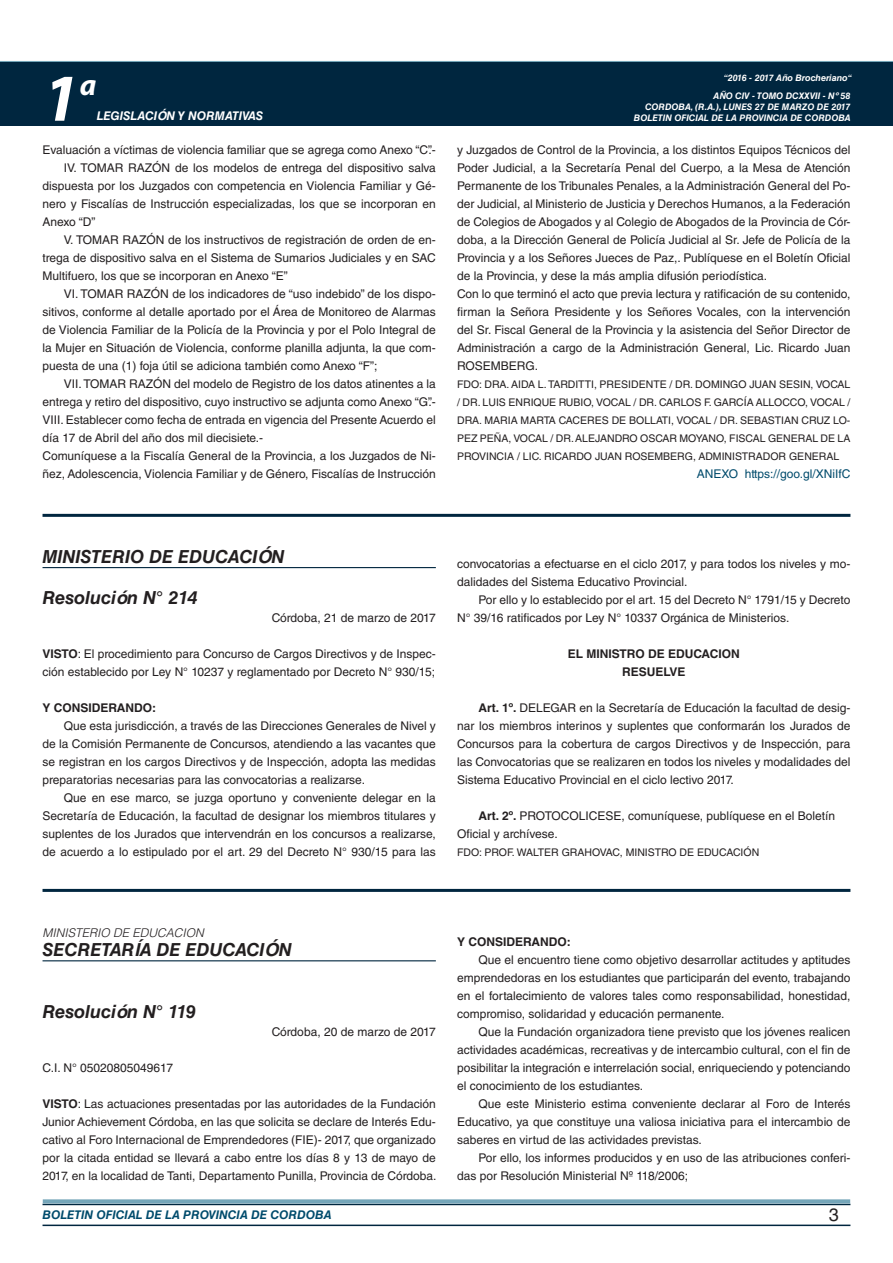
<style>
.page{position:relative;width:893px;height:1263px;background:#fff}
.page>*{position:absolute;margin:0;border:0;box-sizing:border-box;transform-origin:0 0}
.t1{font:italic 700 67.5px "Myriad Pro";color:#fff}
.t2{font:italic 700 30px "Myriad Pro";color:#fff}
.NOMBRE_DE_MINISTERIO{font:italic 700 18px "Helvetica LT Std";color:#231f20}
.DOC__N{font:italic 700 18px "Helvetica LT Std";color:#231f20}
.t3{font:18px "Helvetica LT Std";color:#231f20}
.TEXTO_BASE{font:12px/18px "Helvetica LT Std";color:#231f20;text-align:justify}
.TEXTO_BASE-2{font:700 12px "Helvetica LT Std";color:#231f20}
.t4{font:italic 700 12px "Helvetica LT Std";color:#004b6c}
.ANEXO{font:12px "Helvetica LT Std";color:#004b6c}
.t5{font:italic 700 12px "Helvetica LT Std";color:#fff}
.NOMBRE_DE_MINISTERIO-2{font:italic 300 12px "Helvetica LT Std";color:#231f20}
.FIRMA{font:10.5px/18px "Helvetica LT Std";color:#231f20;text-align:justify}
.t6{font:italic 700 9px/10.8px "Helvetica LT Std";color:#fff;text-align:right}
.s1{font-weight:700}
</style>
<div class="page">
<div style="left:0;top:61px;width:893px;height:6px;background:#73a5b8"></div>
<div style="left:0;top:62px;width:893px;height:64px;background:#00263f"></div>
<hr style="left:43px;top:1224px;width:807px;height:2px;background:#00263f">
<div style="left:42px;top:1198px;width:809px;height:8px;background:#fff;opacity:.75"></div>
<hr style="left:43px;top:514px;width:807px;height:3px;background:#00263f">
<hr style="left:43px;top:567px;width:393px;height:1px;background:#00263f">
<hr style="left:43px;top:889px;width:807px;height:3px;background:#00263f">
<hr style="left:43px;top:960px;width:393px;height:1px;background:#00263f">
<h1 class="t1" style="left:43px;top:54px;width:38px">1</h1>
<h2 class="t2" style="left:80px;top:66px;width:18px">a</h2>
<p class="t5" style="left:97px;top:109px;width:168px">LEGISLACIÓN Y NORMATIVAS</p>
<p class="TEXTO_BASE" style="left:43px;top:141px;width:395px">Evaluación a víctimas de violencia familiar que se agrega como Anexo “C”.-</p>
<p class="TEXTO_BASE" style="left:43px;top:159px;width:395px;text-indent:21px">IV. TOMAR RAZÓN de los modelos de entrega del dispositivo salva dispuesta por los Juzgados con competencia en Violencia Familiar y Gé&shy;nero y Fiscalías de Instrucción especializadas, los que se incorporan en Anexo “D”</p>
<p class="TEXTO_BASE" style="left:43px;top:231px;width:395px;text-indent:21px">V. TOMAR RAZÓN de los instructivos de registración de orden de en&shy;trega de dispositivo salva en el Sistema de Sumarios Judiciales y en SAC Multifuero, los que se incorporan en Anexo “E”</p>
<p class="TEXTO_BASE" style="left:43px;top:285px;width:395px;text-indent:21px">VI. TOMAR RAZÓN de los indicadores de “uso indebido” de los dispo&shy;sitivos, conforme al detalle aportado por el Área de Monitoreo de Alarmas de Violencia Familiar de la Policía de la Provincia y por el Polo Integral de la Mujer en Situación de Violencia, conforme planilla adjunta, la que com&shy;puesta de una (1) foja útil se adiciona también como Anexo “F”;</p>
<p class="TEXTO_BASE" style="left:43px;top:375px;width:395px;text-align:right">VII. TOMAR RAZÓN del modelo de Registro de los datos atinentes a la entrega y retiro del dispositivo, cuyo instructivo se adjunta como Anexo “G”.-</p>
<p class="TEXTO_BASE" style="left:43px;top:411px;width:395px">VIII. Establecer como fecha de entrada en vigencia del Presente Acuerdo el día 17 de Abril del año dos mil diecisiete.-</p>
<p class="TEXTO_BASE" style="left:43px;top:447px;width:395px">Comuníquese a la Fiscalía General de la Provincia, a los Juzgados de Ni&shy;ñez, Adolescencia, Violencia Familiar y de Género, Fiscalías de Instrucción</p>
<p class="t6" style="left:724px;top:72px;width:130px">“2016 - 2017 Año Brocheriano“</p>
<p class="t6" style="left:634px;top:91px;width:218px">AÑO CIV - TOMO DCXXVII - Nº 58<br>CORDOBA, (R.A.), LUNES 27 DE MARZO DE 2017<br>BOLETIN OFICIAL DE LA PROVINCIA DE CORDOBA</p>
<p class="TEXTO_BASE" style="left:457px;top:141px;width:395px">y Juzgados de Control de la Provincia, a los distintos Equipos Técnicos del Poder Judicial, a la Secretaría Penal del Cuerpo, a la Mesa de Atención Permanente de los Tribunales Penales, a la Administración General del Po&shy;der Judicial, al Ministerio de Justicia y Derechos Humanos, a la Federación de Colegios de Abogados y al Colegio de Abogados de la Provincia de Cór&shy;doba, a la Dirección General de Policía Judicial al Sr. Jefe de Policía de la Provincia y a los Señores Jueces de Paz,. Publíquese en el Boletín Oficial de la Provincia, y dese la más amplia difusión periodística.</p>
<p class="TEXTO_BASE" style="left:457px;top:285px;width:395px">Con lo que terminó el acto que previa lectura y ratificación de su contenido, firman la Señora Presidente y los Señores Vocales, con la intervención del Sr. Fiscal General de la Provincia y la asistencia del Señor Director de Administración a cargo de la Administración General, Lic. Ricardo Juan ROSEMBERG.</p>
<p class="FIRMA" style="left:457px;top:375px;width:395px">FDO: DRA. AIDA L. TARDITTI, PRESIDENTE / DR. DOMINGO JUAN SESIN, VOCAL / DR. LUIS ENRIQUE RUBIO, VOCAL / DR. CARLOS F. GARCÍA ALLOCCO, VOCAL / DRA. MARIA MARTA CACERES DE BOLLATI, VOCAL / DR. SEBASTIAN CRUZ LO-PEZ PEÑA, VOCAL / DR. ALEJANDRO OSCAR MOYANO, FISCAL GENERAL DE LA PROVINCIA / LIC. RICARDO JUAN ROSEMBERG, ADMINISTRADOR GENERAL</p>
<p class="ANEXO" style="left:697px;top:467px;width:155px">ANEXO https://goo.gl/XNiIfC</p>
<p class="NOMBRE_DE_MINISTERIO" style="left:43px;top:545px;width:243px">MINISTERIO DE EDUCACIÓN</p>
<p class="DOC__N" style="left:43px;top:586px;width:156px">Resolución N° 214</p>
<p class="TEXTO_BASE" style="left:272px;top:609px;width:166px">Córdoba, 21 de marzo de 2017</p>
<p class="TEXTO_BASE" style="left:43px;top:645px;width:395px"><span class="s1">VISTO</span>: El procedimiento para Concurso de Cargos Directivos y de Inspec&shy;ción establecido por Ley N° 10237 y reglamentado por Decreto N° 930/15;</p>
<p class="TEXTO_BASE-2" style="left:43px;top:700px;width:115px">Y CONSIDERANDO:</p>
<p class="TEXTO_BASE" style="left:43px;top:717px;width:395px;text-indent:21px">Que esta jurisdicción, a través de las Direcciones Generales de Nivel y de la Comisión Permanente de Concursos, atendiendo a las vacantes que se registran en los cargos Directivos y de Inspección, adopta las medidas preparatorias necesarias para las convocatorias a realizarse.</p>
<p class="TEXTO_BASE" style="left:43px;top:789px;width:395px;text-indent:21px">Que en ese marco, se juzga oportuno y conveniente delegar en la Secretaría de Educación, la facultad de designar los miembros titulares y suplentes de los Jurados que intervendrán en los concursos a realizarse, de acuerdo a lo estipulado por el art. 29 del Decreto N° 930/15 para las</p>
<p class="TEXTO_BASE" style="left:457px;top:555px;width:395px">convocatorias a efectuarse en el ciclo 2017, y para todos los niveles y mo&shy;dalidades del Sistema Educativo Provincial.</p>
<p class="TEXTO_BASE" style="left:457px;top:591px;width:395px;text-indent:21px">Por ello y lo establecido por el art. 15 del Decreto N° 1791/15 y Decreto<br>N° 39/16 ratificados por Ley N° 10337 Orgánica de Ministerios.</p>
<p class="TEXTO_BASE-2" style="left:568px;top:646px;width:173px">EL MINISTRO DE EDUCACION</p>
<p class="TEXTO_BASE-2" style="left:622px;top:664px;width:65px">RESUELVE</p>
<p class="TEXTO_BASE" style="left:457px;top:699px;width:395px;text-indent:21px"><span class="s1">Art. 1º.</span> DELEGAR en la Secretaría de Educación la facultad de desig&shy;nar los miembros interinos y suplentes que conformarán los Jurados de Concursos para la cobertura de cargos Directivos y de Inspección, para las Convocatorias que se realizaren en todos los niveles y modalidades del Sistema Educativo Provincial en el ciclo lectivo 2017.</p>
<p class="TEXTO_BASE" style="left:478px;top:807px;width:358px"><span class="s1">Art. 2º.</span> PROTOCOLICESE, comuníquese, publíquese en el Boletín</p>
<p class="TEXTO_BASE" style="left:457px;top:825px;width:102px">Oficial y archívese.</p>
<p class="FIRMA" style="left:457px;top:843px;width:304px">FDO: PROF. WALTER GRAHOVAC, MINISTRO DE EDUCACIÓN</p>
<p class="NOMBRE_DE_MINISTERIO-2" style="left:43px;top:925px;width:163px">MINISTERIO DE EDUCACION</p>
<p class="NOMBRE_DE_MINISTERIO" style="left:43px;top:939px;width:251px">SECRETARÍA DE EDUCACIÓN</p>
<p class="DOC__N" style="left:43px;top:1000px;width:155px">Resolución N° 119</p>
<p class="TEXTO_BASE" style="left:272px;top:1023px;width:166px">Córdoba, 20 de marzo de 2017</p>
<p class="TEXTO_BASE" style="left:43px;top:1059px;width:132px">C.I. N° 05020805049617</p>
<p class="TEXTO_BASE" style="left:43px;top:1095px;width:395px"><span class="s1">VISTO</span>: Las actuaciones presentadas por las autoridades de la Fundación Junior Achievement Córdoba, en las que solicita se declare de Interés Edu&shy;cativo al Foro Internacional de Emprendedores (FIE)- 2017, que organizado por la citada entidad se llevará a cabo entre los días 8 y 13 de mayo de 2017, en la localidad de Tanti, Departamento Punilla, Provincia de Córdoba.</p>
<p class="TEXTO_BASE-2" style="left:457px;top:934px;width:115px">Y CONSIDERANDO:</p>
<p class="TEXTO_BASE" style="left:457px;top:951px;width:395px;text-indent:21px">Que el encuentro tiene como objetivo desarrollar actitudes y aptitudes emprendedoras en los estudiantes que participarán del evento, trabajando en el fortalecimiento de valores tales como responsabilidad, honestidad, compromiso, solidaridad y educación permanente.</p>
<p class="TEXTO_BASE" style="left:457px;top:1023px;width:395px;text-indent:21px">Que la Fundación organizadora tiene previsto que los jóvenes realicen actividades académicas, recreativas y de intercambio cultural, con el fin de posibilitar la integración e interrelación social, enriqueciendo y potenciando el conocimiento de los estudiantes.</p>
<p class="TEXTO_BASE" style="left:457px;top:1095px;width:395px;text-indent:21px">Que este Ministerio estima conveniente declarar al Foro de Interés Educativo, ya que constituye una valiosa iniciativa para el intercambio de saberes en virtud de las actividades previstas.</p>
<p class="TEXTO_BASE" style="left:457px;top:1149px;width:395px;text-indent:21px">Por ello, los informes producidos y en uso de las atribuciones conferi&shy;das por Resolución Ministerial Nº 118/2006;</p>
<p class="t4" style="left:43px;top:1208px;width:290px">BOLETIN OFICIAL DE LA PROVINCIA DE CORDOBA</p>
<h3 class="t3" style="left:829px;top:1204px;width:12px">3</h3>
</div>
